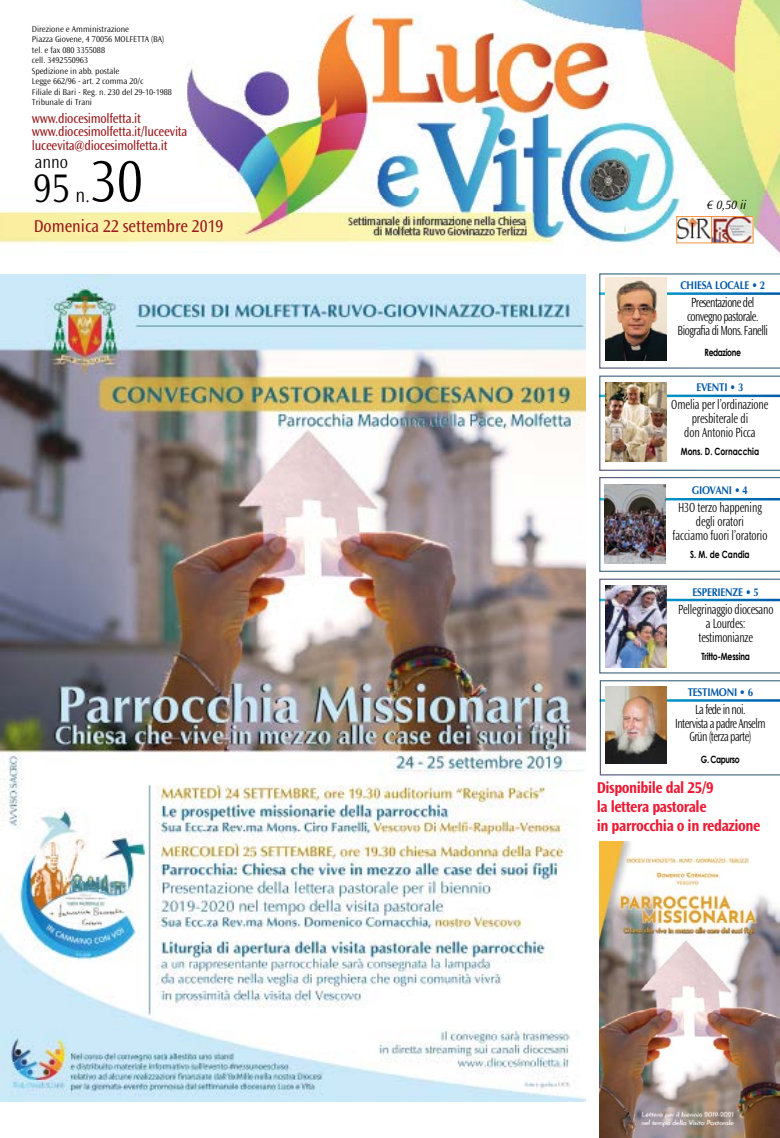
<style>
.page{position:relative;width:780px;height:1138px;background:#fff}
.page>*{position:absolute;margin:0;border:0;box-sizing:border-box;transform-origin:0 0}
.t1{font:300 60.62px "Ocean Sans Std";color:#000;scale:.9 1}
.t2{font:300 41.62px "Ocean Sans Std";color:#000;scale:.9 1}
.t3{font:300 18.25px "Ocean Sans Std";color:#000;scale:.9 1}
.t4{font:17.88px "Ocean Sans Std";color:#991b1e;scale:.9 1}
.t5{font:700 16.25px/18.8px "Ocean Sans Std";letter-spacing:-.03em;color:#ed1b35;scale:.9 1}
.t6{font:300 13.75px/14px "Ocean Sans Std";letter-spacing:-.02em;color:#000;text-align:center;scale:.74 1}
.t7{font:300 13.75px/13.8px "Ocean Sans Std";letter-spacing:-.05em;color:#000;text-align:center;scale:.74 1}
.t8{font:13.75px/13.8px "Ocean Sans Std";letter-spacing:-.02em;color:#991b1e;scale:.9 1}
.t9{font:italic 300 12.5px "Ocean Sans Std";color:#000}
.t10{font:700 11.25px "Optima LT Std";letter-spacing:-.02em;color:#0058a9;scale:.86 1}
.t11{font:700 10px "Century Gothic";color:#000;scale:.77 1}
.t12{font:700 10px "Century Gothic";letter-spacing:-.05em;color:#000;scale:.77 1}
.t13{font:700 10px "Century Gothic";letter-spacing:-.02em;color:#000;scale:.77 1}
.t14{font:300 8.75px/10.5px "Ocean Sans Std";color:#000}
.s1{font-size:20.62px}
</style>
<div class="page">
<img style="left:0;top:0;width:780px;height:255px">
<img style="left:678px;top:218px;width:32px;height:23px">
<div style="left:676px;top:216px;width:36px;height:27px;border:1px solid #f7943e"></div>
<img style="left:713px;top:218px;width:38px;height:23px">
<div style="left:711px;top:216px;width:42px;height:27px;border:1px solid #f7943e"></div>
<svg style="left:599px;top:273px;width:181px;height:96px"></svg>
<svg style="left:599px;top:375px;width:181px;height:197px"></svg>
<svg style="left:599px;top:578px;width:181px;height:198px"></svg>
<img style="left:604px;top:485px;width:61px;height:78px">
<img style="left:605px;top:686px;width:62px;height:77px">
<img style="left:605px;top:278px;width:61px;height:82px">
<img style="left:605px;top:382px;width:61px;height:79px">
<img style="left:1px;top:274px;width:584px;height:827px">
<img style="left:599px;top:842px;width:180px;height:295px">
<img style="left:605px;top:585px;width:61px;height:83px">
<p class="t14" style="left:32px;top:24px;width:141px">Direzione e Amministrazione<br>Piazza Giovene, 4 70056 MOLFETTA (BA) tel. e fax 080 3355088<br>cell. 3492550963<br>Spedizione in abb. postale<br>Legge 662/96 - art. 2 comma 20/c<br>Filiale di Bari - Reg. n. 230 del 29-10-1988<br>Tribunale di Trani</p>
<h3 class="t8" style="left:32px;top:111px;width:174px">www.diocesimolfetta.it www.diocesimolfetta.it/luceevita luceevita@diocesimolfetta.it</h3>
<h1 class="t1" style="left:91px;top:148px;width:60px">30</h1>
<h3 class="t3" style="left:35px;top:152px;width:39px">anno</h3>
<h2 class="t2" style="left:33px;top:165px;width:64px">95 <span class="s1">n.</span></h2>
<h3 class="t4" style="left:34px;top:216px;width:212px">Domenica 22 settembre 2019</h3>
<h3 class="t9" style="left:706px;top:198px;width:41px">€ 0,50 ii</h3>
<p class="t10" style="left:680px;top:278px;width:100px">CHIESA LOCALE • 2</p>
<h3 class="t7" style="left:677px;top:296px;width:124px">Presentazione del convegno pastorale.<br>Biografia di Mons. Fanelli</h3>
<p class="t12" style="left:704px;top:345px;width:49px">Redazione</p>
<p class="t10" style="left:696px;top:380px;width:56px">EVENTI • 3</p>
<h3 class="t6" style="left:671px;top:398px;width:133px">Omelia per l’ordinazione presbiterale di<br>don Antonio Picca</h3>
<p class="t11" style="left:680px;top:443px;width:103px">Mons. D. Cornacchia</p>
<p class="t10" style="left:691px;top:483px;width:67px">GIOVAN I • 4</p>
<h3 class="t6" style="left:672px;top:501px;width:130px">H3O terzo happening degli oratori<br>facciamo fuori l’oratorio</h3>
<p class="t11" style="left:690px;top:547px;width:79px">S. M. de Candia</p>
<p class="t10" style="left:692px;top:585px;width:79px">ESPERIENZE • 5</p>
<h3 class="t6" style="left:678px;top:602px;width:130px">Pellegrinaggio diocesano a Lourdes: testimonianze</h3>
<p class="t13" style="left:701px;top:648px;width:64px">Tritto-Messina</p>
<p class="t10" style="left:687px;top:685px;width:78px">TESTIMONI • 6</p>
<h3 class="t7" style="left:675px;top:702px;width:124px">La fede in noi.<br>Intervista a padre Anselm<br>Grün (terza parte)</h3>
<p class="t12" style="left:701px;top:751px;width:52px">G. Capurso</p>
<h3 class="t5" style="left:596px;top:778px;width:183px">Disponibile dal 25/9<br>la lettera pastorale<br>in parrocchia o in redazione</h3>
</div>
